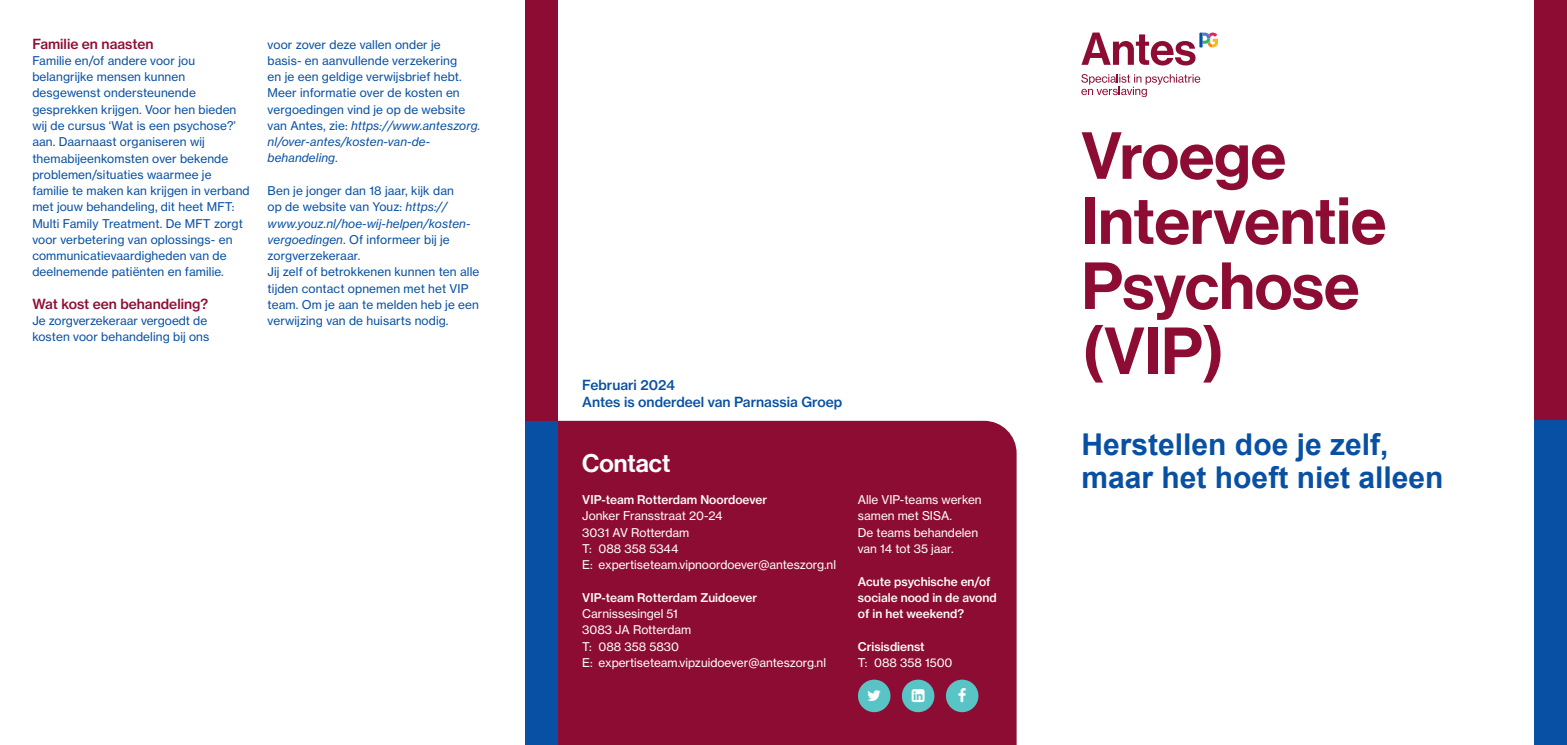
<style>
.page{position:relative;width:1567px;height:745px;background:#fff}
.page>*{position:absolute;margin:0;border:0;box-sizing:border-box;transform-origin:0 0}
.t1{font:65px/65px "N Haas Grotesk DS Pro 65 Md";color:#8d0c33}
.t2{font:700 30px/32.5px "Arial";color:#0850a3}
.t3{font:25px "N Haas Grotesk DS Pro 65 Md";color:#fff}
.t4{font:13.75px/16.2px "N Haas Grotesk TX Pro 65 Md";color:#0850a3}
.t5{font:13.75px "N Haas Grotesk TX Pro 65 Md";color:#8d0c33}
.t6{font:11.88px/16.2px "N Haas Grotesk TX Pro 55 Rg";letter-spacing:.01em;color:#0850a3}
.t7{font:11.88px/16.2px "N Haas Grotesk TX Pro 55 Rg";color:#fff}
.t8{font:11.88px/16.2px "N Haas Grotesk TX Pro 65 Md";color:#fff}
.t9{font:11.88px/16.2px "N Haas Grotesk TX Pro 56 It";letter-spacing:.01em;color:#0850a3}
.s1{font-family:"N Haas Grotesk TX Pro 55 Rg"}
.s2{font-family:"N Haas Grotesk TX Pro 56 It"}
</style>
<div class="page">
<div style="left:1534px;top:0;width:32px;height:453px;background:#8d0c33"></div>
<svg style="left:1081px;top:33px;width:136px;height:32px"></svg>
<svg style="left:1081px;top:74px;width:119px;height:23px"></svg>
<div style="left:557px;top:420px;width:459px;height:324px;background:#8d0c33"></div>
<div style="left:524px;top:420px;width:33px;height:324px;background:#0850a3"></div>
<div style="left:524px;top:0;width:33px;height:420px;background:#8d0c33"></div>
<div style="left:857px;top:679px;width:33px;height:32px;background:#59c4c6;border-radius:50%"></div>
<div style="left:901px;top:679px;width:33px;height:32px;background:#59c4c6;border-radius:50%"></div>
<div style="left:945px;top:679px;width:33px;height:32px;background:#59c4c6;border-radius:50%"></div>
<div style="left:1534px;top:420px;width:32px;height:324px;background:#0850a3"></div>
<p class="t5" style="left:32px;top:35px;width:123px">Familie en naasten</p>
<p class="t6" style="left:32px;top:52px;width:219px">Familie en/of andere voor jou belangrijke mensen kunnen desgewenst ondersteunende gesprekken krijgen. Voor hen bieden wij de cursus ‘Wat is een psychose?’ aan. Daarnaast organiseren wij themabijeenkomsten over bekende problemen/situaties waarmee je familie te maken kan krijgen in verband met jouw behandeling, dit heet MFT:<br>Multi Family Treatment. De MFT zorgt voor verbetering van oplossings- en communicatievaardigheden van de deelnemende patiënten en familie.</p>
<p class="t5" style="left:32px;top:295px;width:177px">Wat kost een behandeling?</p>
<p class="t6" style="left:32px;top:312px;width:178px">Je zorgverzekeraar vergoedt de kosten voor behandeling bij ons</p>
<p class="t6" style="left:268px;top:36px;width:199px">voor zover deze vallen onder je basis- en aanvullende verzekering en je een geldige verwijsbrief hebt.<br>Meer informatie over de kosten en vergoedingen vind je op de website</p>
<p class="t9" style="left:268px;top:117px;width:214px"><span class="s1">van Antes, zie:</span> https://www.anteszorg. nl/over-antes/kosten-van-de&shy;behandeling<span class="s1">.</span></p>
<p class="t6" style="left:268px;top:182px;width:188px">Ben je jonger dan 18 jaar, kijk dan op de website van Youz: <span class="s2">https://</span></p>
<p class="t9" style="left:268px;top:215px;width:204px">www.youz.nl/hoe-wij-helpen/kosten-</p>
<p class="t6" style="left:268px;top:231px;width:213px"><span class="s2">vergoedingen</span>. Of informeer bij je zorgverzekeraar.<br>Jij zelf of betrokkenen kunnen ten alle tijden contact opnemen met het VIP team. Om je aan te melden heb je een verwijzing van de huisarts nodig.</p>
<p class="t4" style="left:582px;top:377px;width:261px">Februari 2024<br>Antes is onderdeel van Parnassia Groep</p>
<h3 class="t3" style="left:582px;top:448px;width:90px">Contact</h3>
<p class="t8" style="left:582px;top:491px;width:186px">VIP-team Rotterdam Noordoever</p>
<p class="t7" style="left:582px;top:507px;width:255px">Jonker Fransstraat 20-24<br>3031 AV Rotterdam<br>T: 088 358 5344<br>E: expertiseteam.vipnoordoever@anteszorg.nl</p>
<p class="t8" style="left:582px;top:589px;width:176px">VIP-team Rotterdam Zuidoever</p>
<p class="t7" style="left:582px;top:605px;width:245px">Carnissesingel 51<br>3083 JA Rotterdam<br>T: 088 358 5830<br>E: expertiseteam.vipzuidoever@anteszorg.nl</p>
<p class="t7" style="left:857px;top:491px;width:125px">Alle VIP-teams werken samen met SISA.<br>De teams behandelen van 14 tot 35 jaar.</p>
<p class="t8" style="left:857px;top:572px;width:140px">Acute psychische en/of sociale nood in de avond of in het weekend?</p>
<p class="t8" style="left:857px;top:637px;width:68px">Crisisdienst</p>
<p class="t7" style="left:857px;top:654px;width:96px">T: 088 358 1500</p>
<h1 class="t1" style="left:1081px;top:124px;width:306px">Vroege<br>Interventie<br>Psychose (VIP)</h1>
<h2 class="t2" style="left:1081px;top:429px;width:363px">Herstellen doe je zelf, maar het hoeft niet alleen</h2>
</div>
